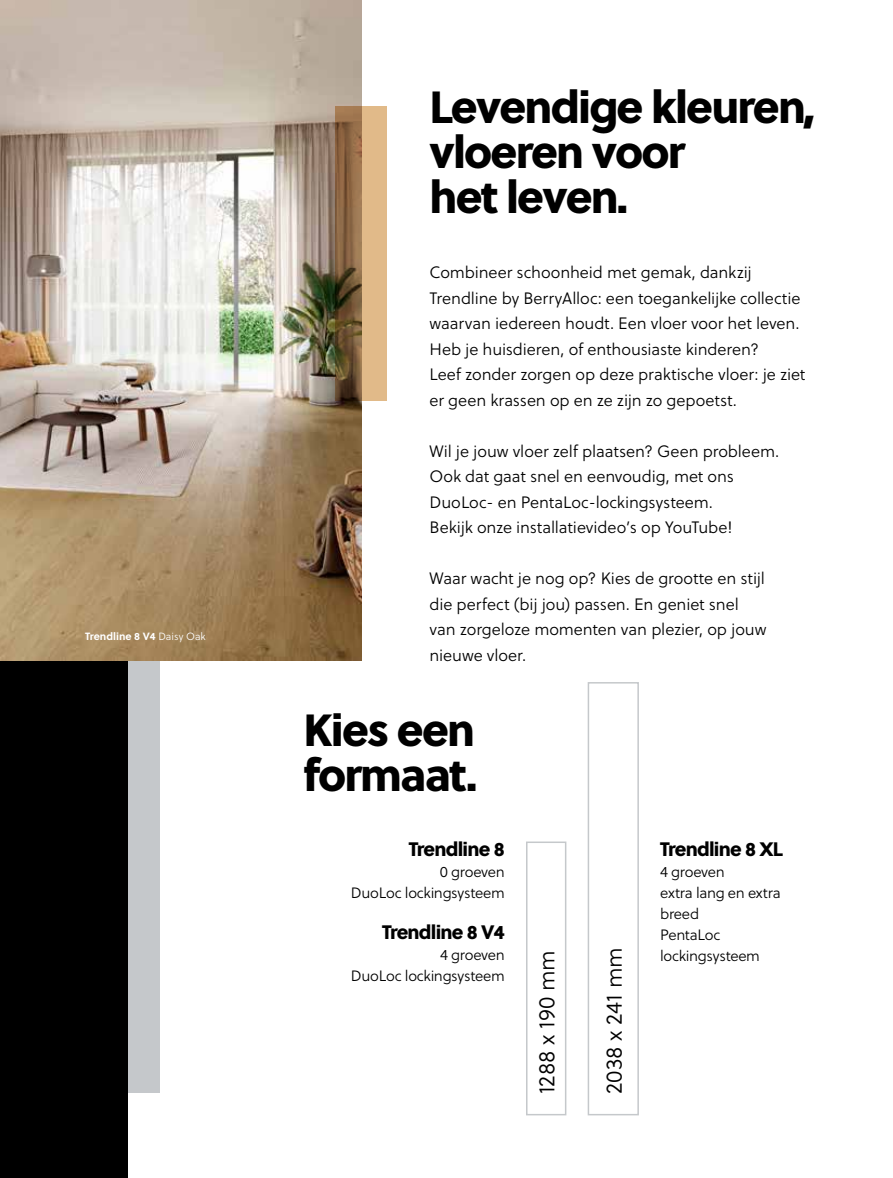
<style>
.page{position:relative;width:893px;height:1178px;background:#fff}
.page>*{position:absolute;margin:0;border:0;box-sizing:border-box;transform-origin:0 0}
.t1{font:45px/45px "Soleil Xb";letter-spacing:-.04em;color:#000}
.t2{font:22.5px "Soleil Lt";color:#000}
.t3{font:19.5px "Soleil Xb";letter-spacing:-.04em;color:#000}
.t4{font:16.5px/25.5px "Soleil Lt";letter-spacing:-.005em;color:#000}
.t5{font:15px/21px "Soleil Lt";letter-spacing:-.02em;color:#000;text-align:right}
.t6{font:700 10.5px "Soleil";color:#fff}
.s1{font-family:"Soleil Lt";font-weight:400}
</style>
<div class="page">
<div style="left:0;top:515px;width:160px;height:578px;background:#c5c8cb"></div>
<div style="left:0;top:272px;width:128px;height:906px;background:#000"></div>
<img style="left:0;top:0;width:361px;height:661px">
<svg style="left:336px;top:106px;width:51px;height:295px;background:#aa885f"></svg>
<div style="left:526px;top:841px;width:40px;height:274px;border:2px solid #c5c8cb"></div>
<div style="left:588px;top:682px;width:51px;height:433px;border:2px solid #c5c8cb"></div>
<p class="t6" style="left:85px;top:628px;width:122px">Trendline 8 V4 <span class="s1">Daisy Oak</span></p>
<h1 class="t1" style="left:429px;top:82px;width:387px">Levendige kleuren, vloeren voor<br>het leven.</h1>
<p class="t4" style="left:429px;top:260px;width:378px">Combineer schoonheid met gemak, dankzij Trendline by BerryAlloc: een toegankelijke collectie waarvan iedereen houdt. Een vloer voor het leven.<br>Heb je huisdieren, of enthousiaste kinderen?<br>Leef zonder zorgen op deze praktische vloer: je ziet er geen krassen op en ze zijn zo gepoetst.</p>
<p class="t4" style="left:429px;top:438px;width:351px">Wil je jouw vloer zelf plaatsen? Geen probleem.<br>Ook dat gaat snel en eenvoudig, met ons DuoLoc- en PentaLoc-lockingsysteem.<br>Bekijk onze installatievideo’s op YouTube!</p>
<p class="t4" style="left:429px;top:565px;width:338px">Waar wacht je nog op? Kies de grootte en stijl die perfect (bij jou) passen. En geniet snel van zorgeloze momenten van plezier, op jouw nieuwe vloer.</p>
<h1 class="t1" style="left:304px;top:705px;width:175px">Kies een formaat.</h1>
<p class="t3" style="left:409px;top:834px;width:97px">Trendline 8</p>
<p class="t5" style="left:351px;top:861px;width:155px">0 groeven<br>DuoLoc lockingsysteem</p>
<p class="t3" style="left:382px;top:916px;width:124px">Trendline 8 V4</p>
<p class="t5" style="left:351px;top:944px;width:155px">4 groeven<br>DuoLoc lockingsysteem</p>
<h2 class="t2" style="left:531px;top:1094px;width:146px;rotate:-90deg">1288 x 190 mm</h2>
<h2 class="t2" style="left:598px;top:1094px;width:148px;rotate:-90deg">2038 x 241 mm</h2>
<p class="t3" style="left:660px;top:834px;width:124px">Trendline 8 XL</p>
<p class="t5" style="left:660px;top:861px;width:122px;text-align:left">4 groeven<br>extra lang en extra breed<br>PentaLoc lockingsysteem</p>
</div>
